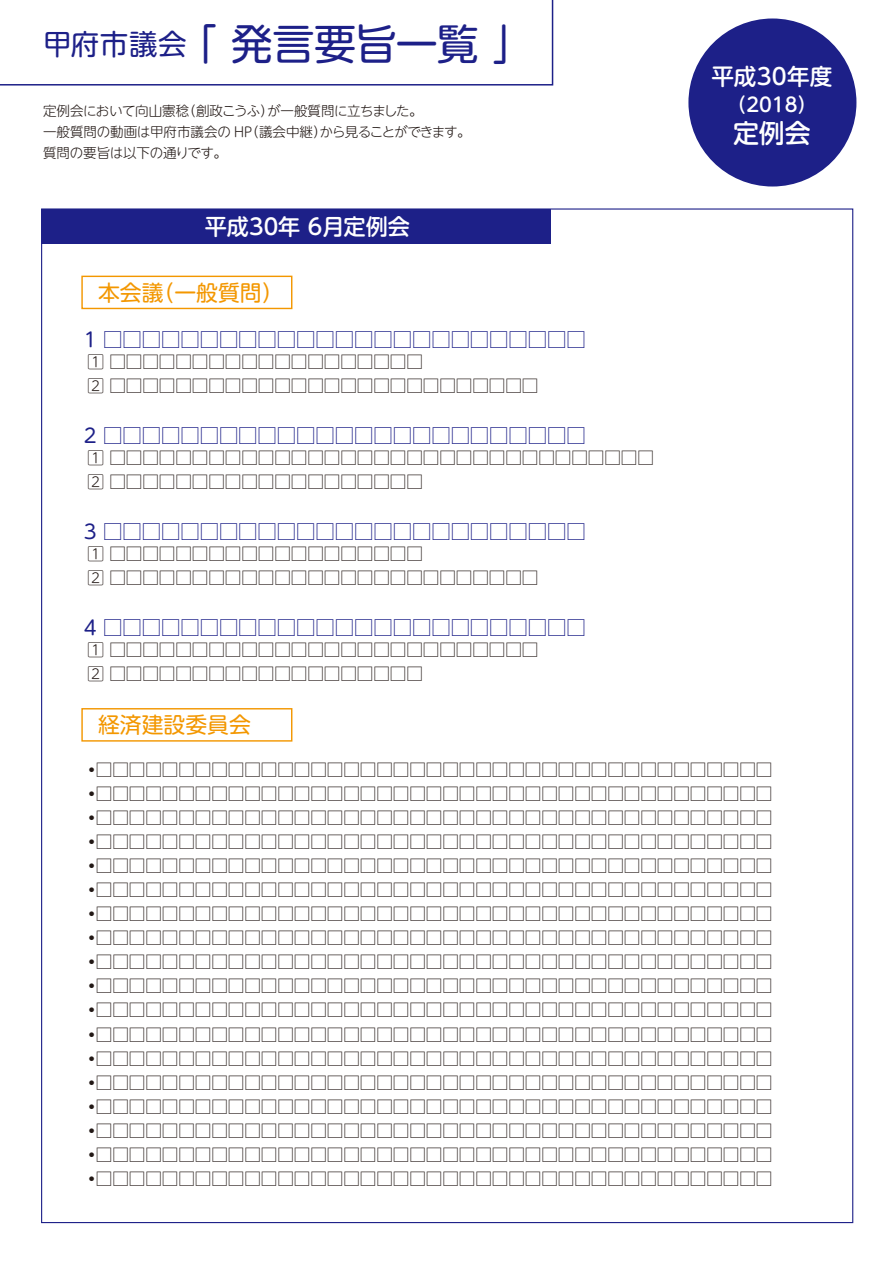
<style>
.page{position:relative;width:893px;height:1263px;background:#fff}
.page>*{position:absolute;margin:0;border:0;box-sizing:border-box;transform-origin:0 0}
.t1{font:42px "UD Shin M Go Pr 6 N";letter-spacing:-.025em;color:#1d2088}
.t2{font:500 25.8px "UD Shin M Go Pr 6 N";color:#fff}
.t3{font:500 22.65px "UD Shin M Go Pr 6 N";letter-spacing:.005em;color:#fff}
.t4{font:500 22.05px "UD Shin M Go Pr 6 N";color:#fff}
.t5{font:21.75px "UD Shin M Go Pr 6 N";color:#f39700}
.t6{font:19.5px "UD Shin M Go Pr 6 N";color:#1d2088}
.t7{font:500 19.35px "UD Shin M Go Pr 6 N";color:#fff}
.t8{font:300 16.5px/24px "UD Shin M Go Pr 6 N";color:#221815}
.t9{font:300 13.5px/21px "UD Shin M Go Pr 6 N";letter-spacing:-.01em;color:#221815}
.s1{font-size:28.5px}
</style>
<div class="page">
<svg style="left:0;top:0;width:554px;height:86px"></svg>
<div style="left:81px;top:276px;width:211px;height:33px;border:1px solid #f39700"></div>
<div style="left:81px;top:708px;width:211px;height:34px;border:1px solid #f39700"></div>
<div style="left:42px;top:209px;width:509px;height:35px;background:#1d2088"></div>
<div style="left:688px;top:19px;width:168px;height:168px;background:#1d2088;border-radius:50%"></div>
<h1 class="t1" style="left:43px;top:10px;width:494px"><span class="s1">甲府市議会</span>「 発言要旨一覧 」</h1>
<p class="t9" style="left:43px;top:99px;width:429px">定例会において向山憲稔（創政こうふ）が一般質問に立ちました。<br>一般質問の動画は甲府市議会の HP（議会中継）から見ることができます。質問の要旨は以下の通りです。</p>
<h3 class="t4" style="left:183px;top:208px;width:229px">　平成30年 6月定例会</h3>
<h3 class="t3" style="left:711px;top:58px;width:122px">平成30年度</h3>
<p class="t7" style="left:727px;top:88px;width:91px">（2018）</p>
<h2 class="t2" style="left:733px;top:112px;width:79px">定例会</h2>
<h3 class="t5" style="left:98px;top:275px;width:187px">本会議（一般質問）</h3>
<p class="t6" style="left:84px;top:323px;width:503px">1 □□□□□□□□□□□□□□□□□□□□□□□□□</p>
<p class="t8" style="left:87px;top:349px;width:452px">1 □□□□□□□□□□□□□□□□□□□<br>2 □□□□□□□□□□□□□□□□□□□□□□□□□□</p>
<p class="t6" style="left:84px;top:419px;width:503px">2 □□□□□□□□□□□□□□□□□□□□□□□□□</p>
<p class="t8" style="left:87px;top:445px;width:568px">1 □□□□□□□□□□□□□□□□□□□□□□□□□□□□□□□□□<br>2 □□□□□□□□□□□□□□□□□□□</p>
<p class="t6" style="left:84px;top:515px;width:503px">3 □□□□□□□□□□□□□□□□□□□□□□□□□</p>
<p class="t8" style="left:87px;top:541px;width:452px">1 □□□□□□□□□□□□□□□□□□□<br>2 □□□□□□□□□□□□□□□□□□□□□□□□□□</p>
<p class="t6" style="left:84px;top:611px;width:503px">4 □□□□□□□□□□□□□□□□□□□□□□□□□</p>
<p class="t8" style="left:87px;top:637px;width:452px">1 □□□□□□□□□□□□□□□□□□□□□□□□□□<br>2 □□□□□□□□□□□□□□□□□□□</p>
<h3 class="t5" style="left:98px;top:707px;width:154px">経済建設委員会</h3>
<p class="t8" style="left:83px;top:757px;width:690px;text-align:justify">・□□□□□□□□□□□□□□□□□□□□□□□□□□□□□□□□□□□□□□□□□・□□□□□□□□□□□□□□□□□□□□□□□□□□□□□□□□□□□□□□□□□・□□□□□□□□□□□□□□□□□□□□□□□□□□□□□□□□□□□□□□□□□・□□□□□□□□□□□□□□□□□□□□□□□□□□□□□□□□□□□□□□□□□・□□□□□□□□□□□□□□□□□□□□□□□□□□□□□□□□□□□□□□□□□・□□□□□□□□□□□□□□□□□□□□□□□□□□□□□□□□□□□□□□□□□・□□□□□□□□□□□□□□□□□□□□□□□□□□□□□□□□□□□□□□□□□・□□□□□□□□□□□□□□□□□□□□□□□□□□□□□□□□□□□□□□□□□・□□□□□□□□□□□□□□□□□□□□□□□□□□□□□□□□□□□□□□□□□・□□□□□□□□□□□□□□□□□□□□□□□□□□□□□□□□□□□□□□□□□・□□□□□□□□□□□□□□□□□□□□□□□□□□□□□□□□□□□□□□□□□・□□□□□□□□□□□□□□□□□□□□□□□□□□□□□□□□□□□□□□□□□・□□□□□□□□□□□□□□□□□□□□□□□□□□□□□□□□□□□□□□□□□・□□□□□□□□□□□□□□□□□□□□□□□□□□□□□□□□□□□□□□□□□・□□□□□□□□□□□□□□□□□□□□□□□□□□□□□□□□□□□□□□□□□・□□□□□□□□□□□□□□□□□□□□□□□□□□□□□□□□□□□□□□□□□・□□□□□□□□□□□□□□□□□□□□□□□□□□□□□□□□□□□□□□□□□・□□□□□□□□□□□□□□□□□□□□□□□□□□□□□□□□□□□□□□□□□</p>
</div>
